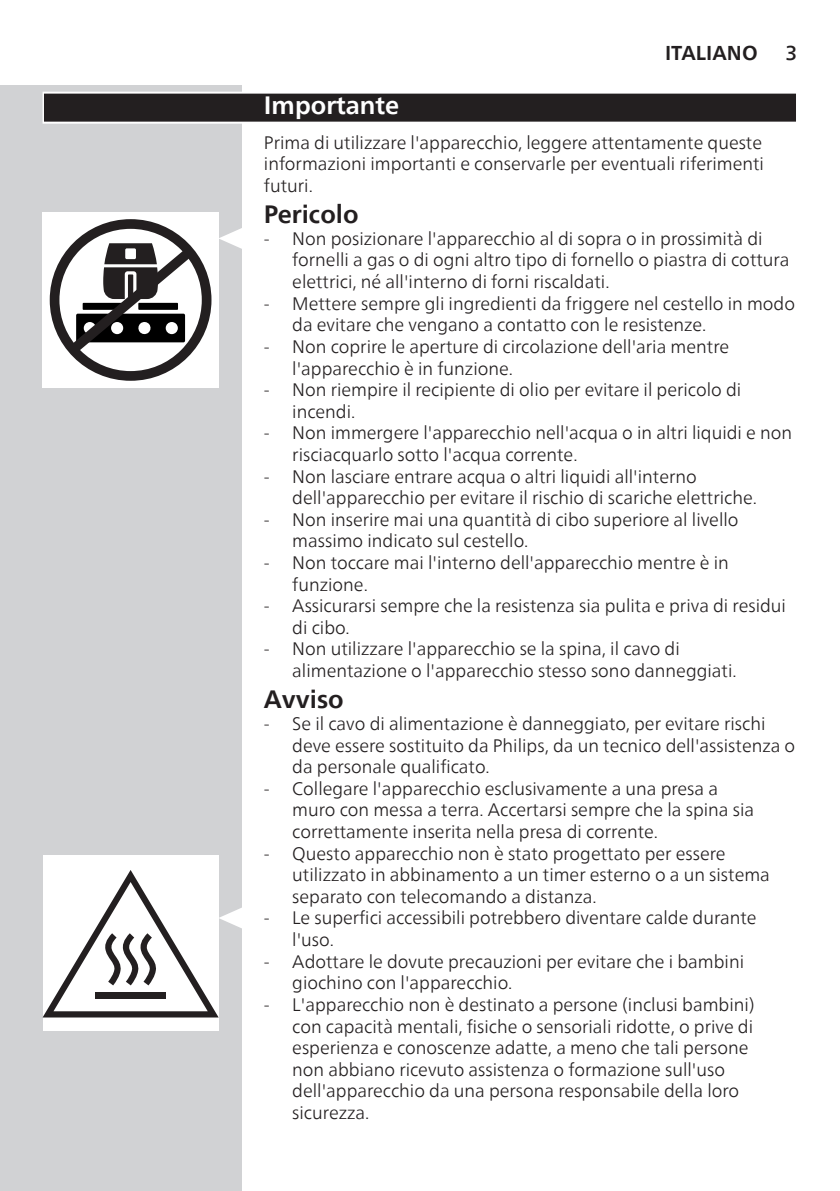
<style>
.page{position:relative;width:840px;height:1191px;background:#fff}
.page>*{position:absolute;margin:0;border:0;box-sizing:border-box;transform-origin:0 0}
.Safety_heading{font:700 25px "Neue Frutiger World";color:#231f20}
.chapter-title-paragr{font:700 25px "Neue Frutiger World";color:#fff}
.t1{font:700 20px "Neue Frutiger World";color:#231f20}
.t2{font:500 20px "Neue Frutiger World";color:#231f20}
.body{font:300 18px/21.6px "Neue Frutiger World";color:#231f20}
</style>
<div class="page">
<div style="left:0;top:85px;width:241px;height:1106px;background:#d1d2d4"></div>
<svg style="left:43px;top:92px;width:753px;height:32px"></svg>
<div style="left:44px;top:94px;width:751px;height:28px;background:#231f20"></div>
<svg style="left:218px;top:227px;width:24px;height:23px"></svg>
<div style="left:43px;top:212px;width:175px;height:176px;background:#fff"></div>
<svg style="left:50px;top:219px;width:161px;height:162px"></svg>
<div style="left:43px;top:855px;width:175px;height:176px;background:#fff"></div>
<svg style="left:43px;top:870px;width:199px;height:147px"></svg>
<div style="left:95px;top:992px;width:71px;height:6px;background:#231f20"></div>
<p class="t1" style="left:664px;top:35px;width:94px">ITALIANO</p>
<p class="t2" style="left:785px;top:36px;width:13px">3</p>
<p class="chapter-title-paragr" style="left:264px;top:83px;width:137px">Importante</p>
<p class="body" style="left:264px;top:132px;width:501px;text-align:justify">Prima di utilizzare l'apparecchio, leggere attentamente queste informazioni importanti e conservarle per eventuali riferimenti futuri.</p>
<p class="Safety_heading" style="left:264px;top:192px;width:96px">Pericolo</p>
<p class="body" style="left:292px;top:228px;width:498px;text-indent:-28px">- Non posizionare l'apparecchio al di sopra o in prossimità di fornelli a gas o di ogni altro tipo di fornello o piastra di cottura elettrici, né all'interno di forni riscaldati.</p>
<p class="body" style="left:292px;top:293px;width:504px;text-indent:-28px">- Mettere sempre gli ingredienti da friggere nel cestello in modo da evitare che vengano a contatto con le resistenze.</p>
<p class="body" style="left:292px;top:336px;width:438px;text-indent:-28px">- Non coprire le aperture di circolazione dell'aria mentre l'apparecchio è in funzione.</p>
<p class="body" style="left:292px;top:379px;width:450px;text-indent:-28px">- Non riempire il recipiente di olio per evitare il pericolo di incendi.</p>
<p class="body" style="left:292px;top:422px;width:501px;text-indent:-28px">- Non immergere l'apparecchio nell'acqua o in altri liquidi e non risciacquarlo sotto l'acqua corrente.</p>
<p class="body" style="left:292px;top:465px;width:466px;text-indent:-28px">- Non lasciare entrare acqua o altri liquidi all'interno dell'apparecchio per evitare il rischio di scariche elettriche.</p>
<p class="body" style="left:292px;top:509px;width:447px;text-indent:-28px">- Non inserire mai una quantità di cibo superiore al livello massimo indicato sul cestello.</p>
<p class="body" style="left:292px;top:552px;width:438px;text-indent:-28px">- Non toccare mai l'interno dell'apparecchio mentre è in funzione.</p>
<p class="body" style="left:292px;top:595px;width:495px;text-indent:-28px">- Assicurarsi sempre che la resistenza sia pulita e priva di residui di cibo.</p>
<p class="body" style="left:292px;top:638px;width:445px;text-indent:-28px">- Non utilizzare l'apparecchio se la spina, il cavo di alimentazione o l'apparecchio stesso sono danneggiati.</p>
<p class="Safety_heading" style="left:264px;top:677px;width:81px">Avviso</p>
<p class="body" style="left:292px;top:713px;width:504px;text-indent:-28px">- Se il cavo di alimentazione è danneggiato, per evitare rischi deve essere sostituito da Philips, da un tecnico dell'assistenza o da personale qualificato.</p>
<p class="body" style="left:292px;top:778px;width:463px;text-indent:-28px">- Collegare l'apparecchio esclusivamente a una presa a muro con messa a terra. Accertarsi sempre che la spina sia correttamente inserita nella presa di corrente.</p>
<p class="body" style="left:292px;top:842px;width:479px;text-indent:-28px">- Questo apparecchio non è stato progettato per essere utilizzato in abbinamento a un timer esterno o a un sistema separato con telecomando a distanza.</p>
<p class="body" style="left:292px;top:907px;width:465px;text-indent:-28px">- Le superfici accessibili potrebbero diventare calde durante l'uso.</p>
<p class="body" style="left:292px;top:950px;width:453px;text-indent:-28px">- Adottare le dovute precauzioni per evitare che i bambini giochino con l'apparecchio.</p>
<p class="body" style="left:292px;top:994px;width:463px;text-indent:-28px">- L'apparecchio non è destinato a persone (inclusi bambini) con capacità mentali, fisiche o sensoriali ridotte, o prive di esperienza e conoscenze adatte, a meno che tali persone non abbiano ricevuto assistenza o formazione sull'uso dell'apparecchio da una persona responsabile della loro sicurezza.</p>
</div>
